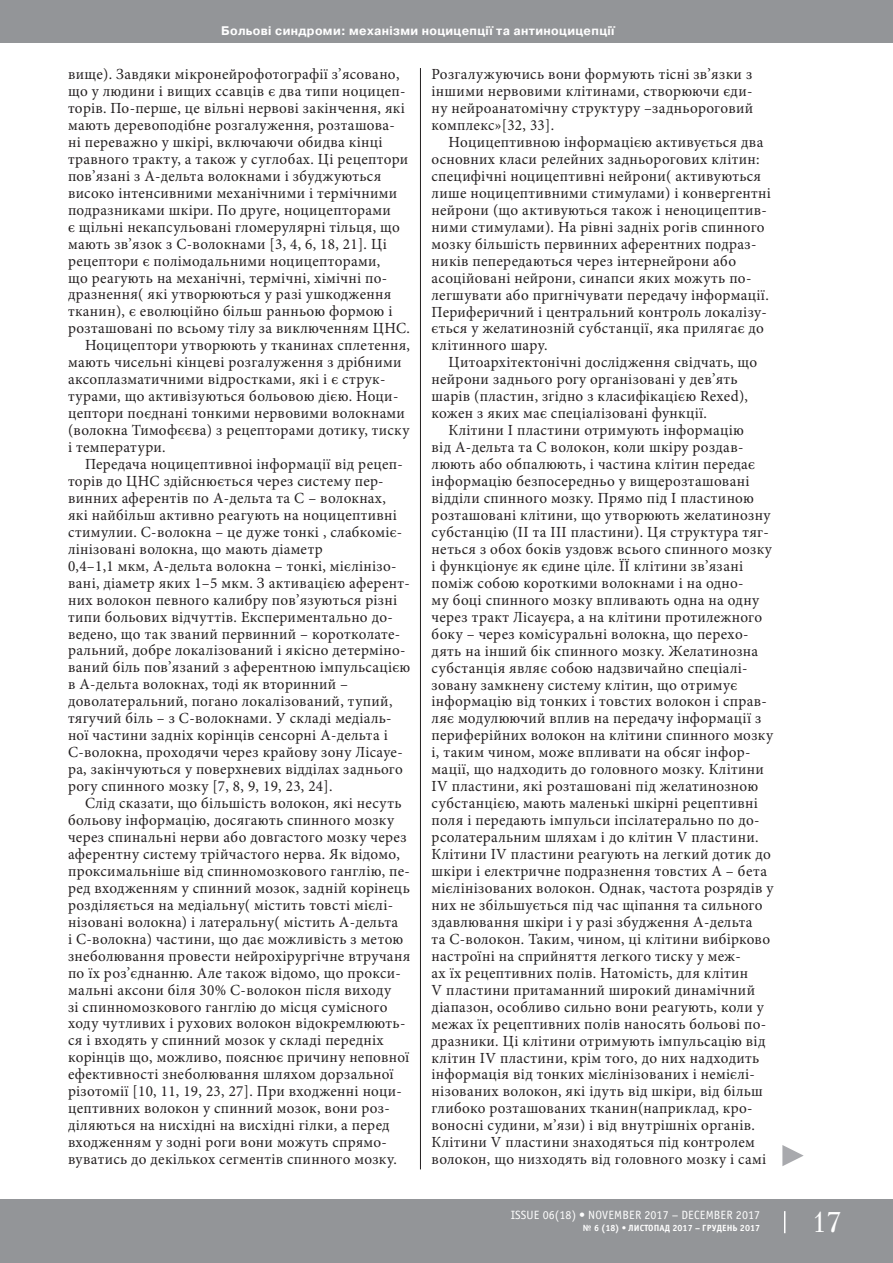
<style>
.page{position:relative;width:893px;height:1263px;background:#fff}
.page>*{position:absolute;margin:0;border:0;box-sizing:border-box;transform-origin:0 0}
.t1{font:28.5px "Petersburg C";color:#fff}
.t2{font:15.45px/17px "Minion Pro";letter-spacing:.02em;color:#231f20}
.t3{font:700 12.45px "Pragmatica C";letter-spacing:.03em;color:#fff;scale:.96 1}
.t4{font:12px "Officina Sans C";letter-spacing:.01em;color:#fff}
.t5{font:700 9px "Officina Sans C";letter-spacing:.01em;color:#fff}
</style>
<div class="page">
<div style="left:0;top:0;width:893px;height:43px;background:#939598"></div>
<div style="left:0;top:1199px;width:893px;height:64px;background:#939598"></div>
<svg style="left:784px;top:1211px;width:1px;height:22px"></svg>
<hr style="left:420px;top:68px;width:1px;height:1101px;background:#231f20">
<svg style="left:782px;top:1145px;width:22px;height:21px"></svg>
<p class="t3" style="left:221px;top:25px;width:411px">Больові синдроми: механізми ноцицепції та антиноцицепції</p>
<p class="t2" style="left:68px;top:66px;width:333px">вище). Завдяки мікронейрофотографії з’ясовано,</p>
<p class="t2" style="left:68px;top:83px;width:339px">що у людини і вищих ссавців є два типи ноцицеп-</p>
<p class="t2" style="left:68px;top:100px;width:338px">торів. По-перше, це вільні нервові закінчення, які</p>
<p class="t2" style="left:68px;top:117px;width:328px">мають деревоподібне розгалуження, розташова-</p>
<p class="t2" style="left:68px;top:134px;width:316px">ні переважно у шкірі, включаючи обидва кінці</p>
<p class="t2" style="left:68px;top:150px;width:342px">травного тракту, а також у суглобах. Ці рецептори</p>
<p class="t2" style="left:68px;top:167px;width:315px">пов’язані з А-дельта волокнами і збуджуються</p>
<p class="t2" style="left:68px;top:184px;width:331px">високо інтенсивними механічними і термічними</p>
<p class="t2" style="left:68px;top:201px;width:324px">подразниками шкіри. По друге, ноцицепторами</p>
<p class="t2" style="left:68px;top:218px;width:333px">є щільні некапсульовані гломерулярні тільця, що</p>
<p class="t2" style="left:68px;top:235px;width:320px">мають зв’язок з С-волокнами [3, 4, 6, 18, 21]. Ці</p>
<p class="t2" style="left:68px;top:252px;width:314px">рецептори є полімодальними ноцицепторами,</p>
<p class="t2" style="left:68px;top:269px;width:321px">що реагують на механічні, термічні, хімічні по-</p>
<p class="t2" style="left:68px;top:286px;width:325px">дразнення( які утворюються у разі ушкодження</p>
<p class="t2" style="left:68px;top:303px;width:326px">тканин), є еволюційно більш ранньою формою і</p>
<p class="t2" style="left:68px;top:320px;width:343px">розташовані по всьому тілу за виключенням ЦНС.</p>
<p class="t2" style="left:85px;top:337px;width:326px">Ноцицептори утворюють у тканинах сплетення,</p>
<p class="t2" style="left:68px;top:354px;width:335px">мають чисельні кінцеві розгалуження з дрібними</p>
<p class="t2" style="left:68px;top:371px;width:319px">аксоплазматичними відростками, які і є струк-</p>
<p class="t2" style="left:68px;top:388px;width:332px">турами, що активізуються больовою дією. Ноци-</p>
<p class="t2" style="left:68px;top:405px;width:338px">цептори поєднані тонкими нервовими волокнами</p>
<p class="t2" style="left:68px;top:422px;width:343px">(волокна Тимофєєва) з рецепторами дотику, тиску</p>
<p class="t2" style="left:68px;top:439px;width:99px">і температури.</p>
<p class="t2" style="left:85px;top:456px;width:319px">Передача ноцицептивноі інформації від рецеп-</p>
<p class="t2" style="left:68px;top:473px;width:317px">торів до ЦНС здійснюється через систему пер-</p>
<p class="t2" style="left:68px;top:490px;width:319px">винних аферентів по А-дельта та С – волокнах,</p>
<p class="t2" style="left:68px;top:506px;width:330px">які найбільш активно реагують на ноцицептивні</p>
<p class="t2" style="left:68px;top:523px;width:336px">стимулии. С-волокна – це дуже тонкі , слабкоміє-</p>
<p class="t2" style="left:68px;top:540px;width:256px">лінізовані волокна, що мають діаметр</p>
<p class="t2" style="left:68px;top:557px;width:330px">0,4–1,1 мкм, А-дельта волокна – тонкі, мієлінізо-</p>
<p class="t2" style="left:68px;top:574px;width:343px">вані, діаметр яких 1–5 мкм. З активацією аферент-</p>
<p class="t2" style="left:68px;top:591px;width:331px">них волокон певного калибру пов’язуються різні</p>
<p class="t2" style="left:68px;top:608px;width:326px">типи больових відчуттів. Експериментально до-</p>
<p class="t2" style="left:68px;top:625px;width:334px">ведено, що так званий первинний – коротколате-</p>
<p class="t2" style="left:68px;top:642px;width:339px">ральний, добре локалізований і якісно детерміно-</p>
<p class="t2" style="left:68px;top:659px;width:344px">ваний біль пов’язаний з аферентною імпульсацією</p>
<p class="t2" style="left:68px;top:676px;width:282px">в А-дельта волокнах, тоді як вторинний –</p>
<p class="t2" style="left:68px;top:693px;width:326px">доволатеральний, погано локалізований, тупий,</p>
<p class="t2" style="left:68px;top:710px;width:325px">тягучий біль – з С-волокнами. У складі медіаль-</p>
<p class="t2" style="left:68px;top:727px;width:321px">ної частини задніх корінців сенсорні А-дельта і</p>
<p class="t2" style="left:68px;top:744px;width:336px">С-волокна, проходячи через крайову зону Лісауе-</p>
<p class="t2" style="left:68px;top:761px;width:336px">ра, закінчуються у поверхневих відділах заднього</p>
<p class="t2" style="left:68px;top:778px;width:266px">рогу спинного мозку [7, 8, 9, 19, 23, 24].</p>
<p class="t2" style="left:85px;top:795px;width:318px">Слід сказати, що більшість волокон, які несуть</p>
<p class="t2" style="left:68px;top:812px;width:327px">больову інформацію, досягають спинного мозку</p>
<p class="t2" style="left:68px;top:829px;width:340px">через спинальні нерви або довгастого мозку через</p>
<p class="t2" style="left:68px;top:846px;width:333px">аферентну систему трійчастого нерва. Як відомо,</p>
<p class="t2" style="left:68px;top:862px;width:343px">проксимальніше від спинномозкового ганглію, пе-</p>
<p class="t2" style="left:68px;top:879px;width:343px">ред входженням у спинний мозок, задній корінець</p>
<p class="t2" style="left:68px;top:896px;width:327px">розділяється на медіальну( містить товсті мієлі-</p>
<p class="t2" style="left:68px;top:913px;width:332px">нізовані волокна) і латеральну( містить А-дельта</p>
<p class="t2" style="left:68px;top:930px;width:337px">і С-волокна) частини, що дає можливість з метою</p>
<p class="t2" style="left:68px;top:947px;width:344px">знеболювання провести нейрохірургічне втручаня</p>
<p class="t2" style="left:68px;top:964px;width:334px">по їх роз’єднанню. Але також відомо, що прокси-</p>
<p class="t2" style="left:68px;top:981px;width:325px">мальні аксони біля 30% С-волокон після виходу</p>
<p class="t2" style="left:68px;top:998px;width:321px">зі спинномозкового ганглію до місця сумісного</p>
<p class="t2" style="left:68px;top:1015px;width:339px">ходу чутливих і рухових волокон відокремлюють-</p>
<p class="t2" style="left:68px;top:1032px;width:317px">ся і входять у спинний мозок у складі передніх</p>
<p class="t2" style="left:68px;top:1049px;width:343px">корінців що, можливо, пояснює причину неповної</p>
<p class="t2" style="left:68px;top:1066px;width:327px">ефективності знеболювання шляхом дорзальної</p>
<p class="t2" style="left:68px;top:1083px;width:335px">різотомії [10, 11, 19, 23, 27]. При входженні ноци-</p>
<p class="t2" style="left:68px;top:1100px;width:323px">цептивних волокон у спинний мозок, вони роз-</p>
<p class="t2" style="left:68px;top:1117px;width:323px">діляються на нисхідні на висхідні гілки, а перед</p>
<p class="t2" style="left:68px;top:1134px;width:320px">входженням у зодні роги вони можуть спрямо-</p>
<p class="t2" style="left:68px;top:1151px;width:330px">вуватись до декількох сегментів спинного мозку.</p>
<p class="t2" style="left:432px;top:66px;width:323px;text-align:justify">Розгалужуючись вони формують тісні зв’язки з іншими нервовими клітинами, створюючи єди&shy;ну нейроанатомічну структуру –задньороговий комплекс»[32, 33].</p>
<p class="t2" style="left:432px;top:134px;width:341px;text-indent:17px">Ноцицептивною інформацією активується два основних класи релейних задньорогових клітин: специфічні ноцицептивні нейрони( активуються лише ноцицептивними стимулами) і конвергентні нейрони (що активуються також і неноцицептив&shy;ними стимулами). На рівні задніх рогів спинного мозку більшість первинних аферентних подраз&shy;ників пепередаються через інтернейрони або асоційовані нейрони, синапси яких можуть по&shy;легшувати або пригнічувати передачу інформації.<br>Периферичний і центральний контроль локалізу&shy;ється у желатинозній субстанції, яка прилягає до клітинного шару.</p>
<p class="t2" style="left:432px;top:354px;width:327px;text-indent:17px">Цитоархітектонічні дослідження свідчать, що нейрони заднього рогу організовані у дев’ять шарів (пластин, згідно з класифікацією Rexed), кожен з яких має спеціалізовані функції.</p>
<p class="t2" style="left:432px;top:422px;width:343px;text-indent:17px">Клітини І пластини отримують інформацію<br>від А-дельта та С волокон, коли шкіру роздав&shy;люють або обпалюють, і частина клітин передає інформацію безпосередньо у вищерозташовані відділи спинного мозку. Прямо під І пластиною розташовані клітини, що утворюють желатинозну субстанцію (ІІ та ІІІ пластини). Ця структура тяг&shy;неться з обох боків уздовж всього спинного мозку і функціонує як єдине ціле. ЇЇ клітини зв’язані поміж собою короткими волокнами і на одно-<br>му боці спинного мозку впливають одна на одну через тракт Лісауєра, а на клітини протилежного боку – через комісуральні волокна, що перехо&shy;дять на інший бік спинного мозку. Желатинозна субстанція являє собою надзвичайно спеціалі&shy;зовану замкнену систему клітин, що отримує інформацію від тонких і товстих волокон і справ&shy;ляє модулюючий вплив на передачу інформації з периферійних волокон на клітини спинного мозку і, таким чином, може впливати на обсяг інфор&shy;мації, що надходить до головного мозку. Клітини IV пластини, які розташовані під желатинозною субстанцією, мають маленькі шкірні рецептивні поля і передають імпульси іпсілатерально по до&shy;рсолатеральним шляхам і до клітин V пластини.<br>Клітини IV пластини реагують на легкий дотик до шкіри і електричне подразнення товстих А – бета мієлінізованих волокон. Однак, частота розрядів у них не збільшується під час щіпання та сильного здавлювання шкіри і у разі збудження А-дельта<br>та С-волокон. Таким, чином, ці клітини вибірково настроїні на сприйняття легкого тиску у меж-<br>ах їх рецептивних полів. Натомість, для клітин<br>V пластини притаманний широкий динамічний діапазон, особливо сильно вони реагують, коли у межах їх рецептивних полів наносять больові по&shy;дразники. Ці клітини отримують імпульсацію від клітин IV пластини, крім того, до них надходить інформація від тонких мієлінізованих і немієлі&shy;нізованих волокон, які ідуть від шкіри, від більш глибоко розташованих тканин(наприклад, кро&shy;воносні судини, м’язи) і від внутрішніх органів.<br>Клітини V пластини знаходяться під контролем волокон, що низходять від головного мозку і самі</p>
<p class="t4" style="left:511px;top:1209px;width:251px">ISSUE 06(18) • NOVEMBER 2017 – DECEMBER 2017</p>
<p class="t5" style="left:583px;top:1223px;width:179px">№ 6 (18) • листопад 2017 – Грудень 2017</p>
<h1 class="t1" style="left:812px;top:1205px;width:31px">17</h1>
</div>
